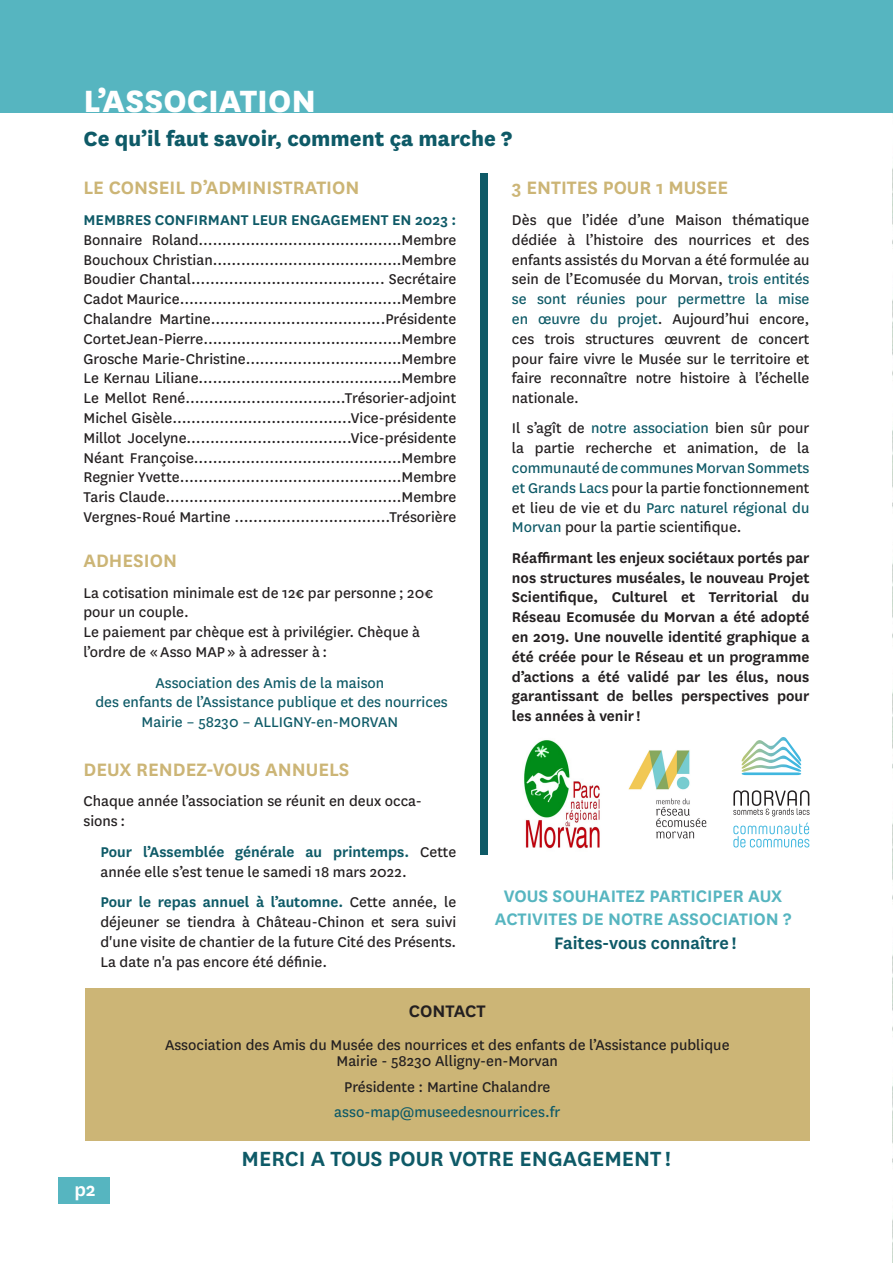
<style>
.page{position:relative;width:893px;height:1263px;background:#fff}
.page>*{position:absolute;margin:0;border:0;box-sizing:border-box;transform-origin:0 0}
.t1{font:800 36px "National";color:#fff}
.t2{font:800 24px "National";color:#0e5a67}
.t3{font:600 24px "National";color:#0e5a67}
.t4{font:600 21px "National";color:#ccb576}
.t5{font:600 21px "National";color:#fff}
.t6{font:600 19.5px/23.4px "National";color:#56b5c0;text-align:center}
.t7{font:600 19.5px "National";color:#0e5a67}
.t8{font:600 19.5px "National";color:#231f20}
.t9{font:16.5px/19.8px "National";color:#231f20}
.t10{font:600 16.5px/19.8px "National";color:#231f20;text-align:justify}
.t11{font:16.5px "National";color:#0e5a67}
.t12{font:600 16.5px "National";color:#0e5a67}
.s1{font-weight:600;color:#0e5a67}
.s2{color:#0e5a67}
</style>
<div class="page">
<img style="left:892px;top:113px;width:1px;height:1150px">
<div style="left:85px;top:988px;width:724px;height:153px;background:#ccb576"></div>
<div style="left:0;top:0;width:893px;height:113px;background:#56b5c0"></div>
<img style="left:628px;top:750px;width:79px;height:89px">
<div style="left:481px;top:173px;width:7px;height:681px;background:#0e5a67"></div>
<div style="left:59px;top:1177px;width:51px;height:26px;background:#56b5c0"></div>
<img style="left:524px;top:740px;width:76px;height:109px">
<svg style="left:742px;top:737px;width:59px;height:38px"></svg>
<svg style="left:733px;top:790px;width:76px;height:26px"></svg>
<svg style="left:733px;top:822px;width:76px;height:25px"></svg>
<p class="t1" style="left:83px;top:75px;width:234px">L’ASSOCIATION</p>
<p class="t2" style="left:83px;top:122px;width:430px">Ce qu’il faut savoir, comment ça marche ?</p>
<p class="t4" style="left:83px;top:173px;width:277px">LE CONSEIL D’ADMINISTRATION</p>
<p class="t12" style="left:83px;top:208px;width:374px">MEMBRES CONFIRMANT LEUR ENGAGEMENT EN 2023 :</p>
<p class="t9" style="left:83px;top:229px;width:374px">Bonnaire Roland…………………………………….Membre</p>
<p class="t9" style="left:83px;top:249px;width:374px">Bouchoux Christian………………………………….Membre</p>
<p class="t9" style="left:83px;top:269px;width:374px">Boudier Chantal………………………………….. Secrétaire</p>
<p class="t9" style="left:83px;top:288px;width:374px">Cadot Maurice………………………………………..Membre</p>
<p class="t9" style="left:83px;top:308px;width:374px">Chalandre Martine……………….….…………..Présidente</p>
<p class="t9" style="left:83px;top:328px;width:374px">Cortet Jean-Pierre…………….……………………..Membre</p>
<p class="t9" style="left:83px;top:348px;width:374px">Grosche Marie-Christine………………........…….Membre</p>
<p class="t9" style="left:83px;top:368px;width:374px">Le Kernau Liliane…………………………………….Membre</p>
<p class="t9" style="left:83px;top:387px;width:374px">Le Mellot René………………………….…Trésorier-adjoint</p>
<p class="t9" style="left:83px;top:407px;width:374px">Michel Gisèle……………..…..................Vice-présidente</p>
<p class="t9" style="left:83px;top:427px;width:374px">Millot Jocelyne……………………………..Vice-présidente</p>
<p class="t9" style="left:83px;top:447px;width:374px">Néant Françoise………………………….....……...Membre</p>
<p class="t9" style="left:83px;top:467px;width:374px">Regnier Yvette…………………..…………………...Membre</p>
<p class="t9" style="left:83px;top:486px;width:374px">Taris Claude…………………..……………………...Membre</p>
<p class="t9" style="left:83px;top:506px;width:374px">Vergnes-Roué Martine ……………………………Trésorière</p>
<p class="t4" style="left:83px;top:546px;width:95px">ADHESION</p>
<p class="t9" style="left:83px;top:582px;width:351px">La cotisation minimale est de 12€ par personne ; 20€ pour un couple.</p>
<p class="t9" style="left:83px;top:621px;width:338px">Le paiement par chèque est à privilégier. Chèque à l’ordre de « Asso MAP » à adresser à :</p>
<p class="t11" style="left:155px;top:671px;width:230px">Association des Amis de la maison</p>
<p class="t11" style="left:96px;top:691px;width:354px">des enfants de l’Assistance publique et des nourrices</p>
<p class="t11" style="left:142px;top:711px;width:258px">Mairie – 58230 – ALLIGNY-en-MORVAN</p>
<p class="t4" style="left:83px;top:755px;width:268px">DEUX RENDEZ-VOUS ANNUELS</p>
<p class="t9" style="left:83px;top:791px;width:340px">Chaque année l’association se réunit en deux occa&shy;sions :</p>
<p class="t9" style="left:100px;top:841px;width:357px"><span class="s1">Pour l’Assemblée générale au printemps.</span> Cette année elle s’est tenue le samedi 18 mars 2022.</p>
<p class="t9" style="left:100px;top:891px;width:357px;text-align:justify"><span class="s1">Pour le repas annuel à l’automne.</span> Cette année, le déjeuner se tiendra à Château-Chinon et sera suivi d'une visite de chantier de la future Cité des Présents.<br>La date n'a pas encore été définie.</p>
<p class="t6" style="left:495px;top:883px;width:298px">VOUS SOUHAITEZ PARTICIPER AUX<br>ACTIVITES DE NOTRE ASSOCIATION ?</p>
<p class="t4" style="left:512px;top:173px;width:218px">3 ENTITES POUR 1 MUSEE</p>
<p class="t9" style="left:512px;top:209px;width:299px;text-align:justify">Dès que l’idée d’une Maison thématique dédiée à l’histoire des nourrices et des enfants assistés du Morvan a été formulée au sein de l’Ecomusée du Morvan, <span class="s2">trois entités se sont réunies pour permettre la mise en œuvre du projet</span>. Aujourd’hui encore, ces trois structures œuvrent de concert pour faire vivre le Musée sur le territoire et faire reconnaître notre histoire à l’échelle nationale.</p>
<p class="t9" style="left:512px;top:418px;width:299px;text-align:justify">Il s’agît de <span class="s2">notre association</span> bien sûr pour la partie recherche et animation, de la <span class="s2">communauté de communes Morvan Sommets et Grands Lacs</span> pour la partie fonctionnement et lieu de vie et du <span class="s2">Parc naturel régional du Morvan</span> pour la partie scientifique.</p>
<p class="t10" style="left:512px;top:547px;width:299px">Réaffirmant les enjeux sociétaux portés par nos structures muséales, le nouveau Projet Scientifique, Culturel et Territorial du Réseau Ecomusée du Morvan a été adopté en 2019. Une nouvelle identité graphique a été créée pour le Réseau et un programme d’actions a été validé par les élus, nous garantissant de belles perspectives pour les années à venir !</p>
<p class="t7" style="left:554px;top:929px;width:184px">Faites-vous connaître !</p>
<p class="t8" style="left:409px;top:997px;width:78px">CONTACT</p>
<p class="t9" style="left:165px;top:1034px;width:566px">Association des Amis du Musée des nourrices et des enfants de l’Assistance publique</p>
<p class="t9" style="left:336px;top:1050px;width:223px">Mairie - 58230 Alligny-en-Morvan</p>
<p class="t9" style="left:344px;top:1076px;width:208px">Présidente : Martine Chalandre</p>
<p class="t11" style="left:334px;top:1101px;width:227px">asso-map@museedesnourrices.fr</p>
<p class="t5" style="left:74px;top:1174px;width:23px">p2</p>
<p class="t3" style="left:242px;top:1142px;width:431px">MERCI A TOUS POUR VOTRE ENGAGEMENT !</p>
</div>
